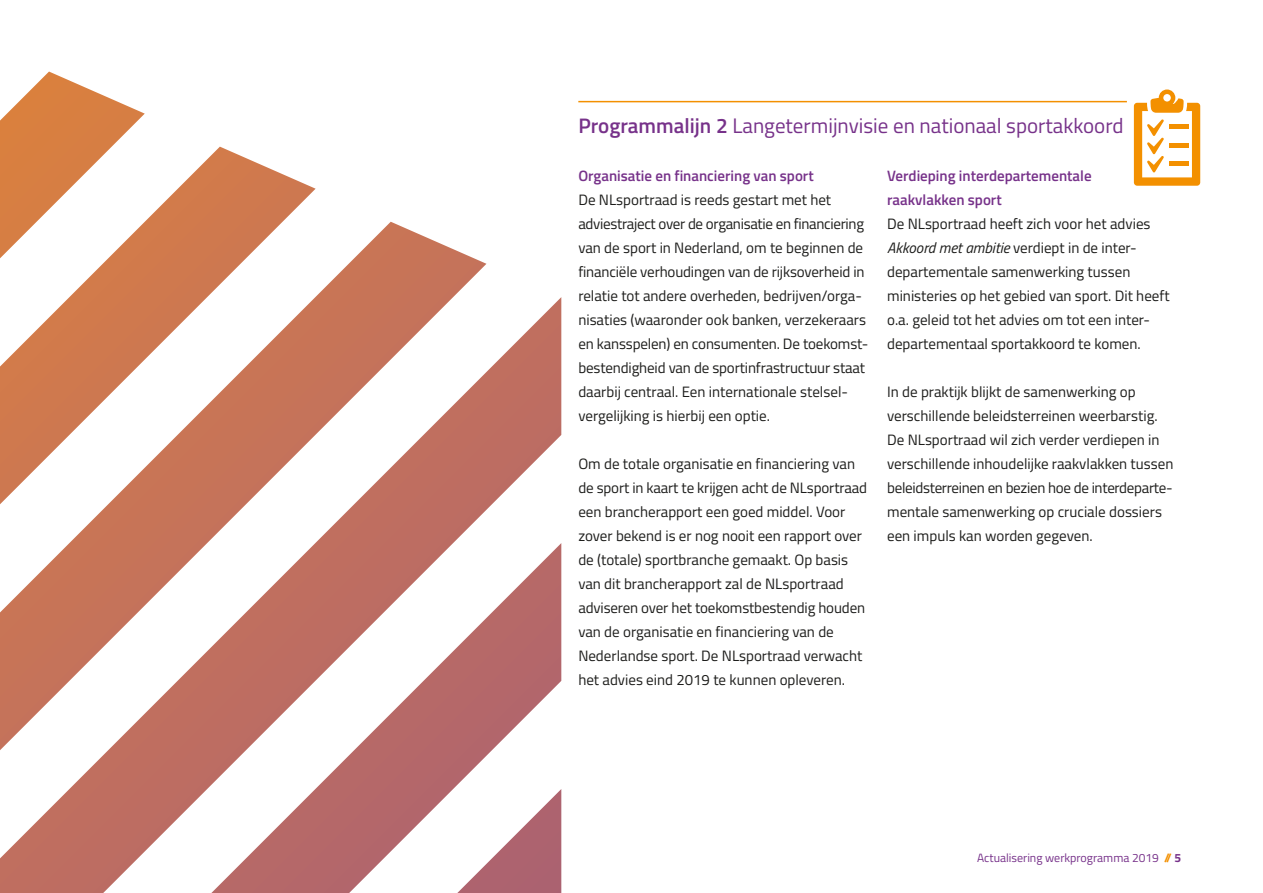
<style>
.page{position:relative;width:1263px;height:893px;background:#fff}
.page>*{position:absolute;margin:0;border:0;box-sizing:border-box;transform-origin:0 0}
.t1{font:21px "Titillium Web";color:#77328a}
.t2{font:15px/24px "Titillium Web";color:#1d1d1b}
.t3{font:600 15px/24px "Titillium Web";color:#77328a}
.t4{font:12px "Titillium Web";color:#77328a}
.s1{font-weight:600}
.s2{font-style:italic}
.s3{font-weight:700;color:#f39000}
.s4{font-weight:700}
</style>
<div class="page">
<hr style="left:578px;top:101px;width:549px;height:1px;background:#f39000">
<svg style="left:1134px;top:89px;width:66px;height:97px"></svg>
<svg style="left:0;top:72px;width:145px;height:75px"></svg>
<svg style="left:0;top:147px;width:316px;height:75px"></svg>
<svg style="left:0;top:222px;width:486px;height:75px"></svg>
<svg style="left:0;top:297px;width:561px;height:596px"></svg>
<svg style="left:211px;top:543px;width:350px;height:350px"></svg>
<svg style="left:457px;top:789px;width:104px;height:104px"></svg>
<h1 class="t1" style="left:578px;top:110px;width:547px"><span class="s1">Programmalijn 2</span> Langetermijnvisie en nationaal sportakkoord</h1>
<p class="t3" style="left:578px;top:163px;width:237px">Organisatie en financiering van sport</p>
<p class="t2" style="left:578px;top:187px;width:292px">De NLsportraad is reeds gestart met het adviestraject over de organisatie en financiering van de sport in Nederland, om te beginnen de financiële verhoudingen van de rijksoverheid in relatie tot andere overheden, bedrijven/orga&shy;nisaties (waaronder ook banken, verzekeraars en kansspelen) en consumenten. De toekomst&shy;bestendigheid van de sportinfrastructuur staat daarbij centraal. Een internationale stelsel&shy;vergelijking is hierbij een optie.</p>
<p class="t2" style="left:578px;top:451px;width:290px">Om de totale organisatie en financiering van de sport in kaart te krijgen acht de NLsportraad een brancherapport een goed middel. Voor zover bekend is er nog nooit een rapport over de (totale) sportbranche gemaakt. Op basis van dit brancherapport zal de NLsportraad adviseren over het toekomstbestendig houden van de organisatie en financiering van de Nederlandse sport. De NLsportraad verwacht het advies eind 2019 te kunnen opleveren.</p>
<p class="t3" style="left:887px;top:163px;width:206px">Verdieping interdepartementale raakvlakken sport</p>
<p class="t2" style="left:887px;top:211px;width:284px">De NLsportraad heeft zich voor het advies <span class="s2">Akkoord met ambitie</span> verdiept in de inter&shy;departementale samenwerking tussen ministeries op het gebied van sport. Dit heeft o.a. geleid tot het advies om tot een inter&shy;departementaal sportakkoord te komen.</p>
<p class="t2" style="left:887px;top:379px;width:288px">In de praktijk blijkt de samenwerking op verschillende beleidsterreinen weerbarstig.<br>De NLsportraad wil zich verder verdiepen in verschillende inhoudelijke raakvlakken tussen beleidsterreinen en bezien hoe de interdeparte&shy;mentale samenwerking op cruciale dossiers een impuls kan worden gegeven.</p>
<p class="t4" style="left:977px;top:849px;width:205px">Actualisering werkprogramma 2019 <span class="s3">//</span> <span class="s4">5</span></p>
</div>
